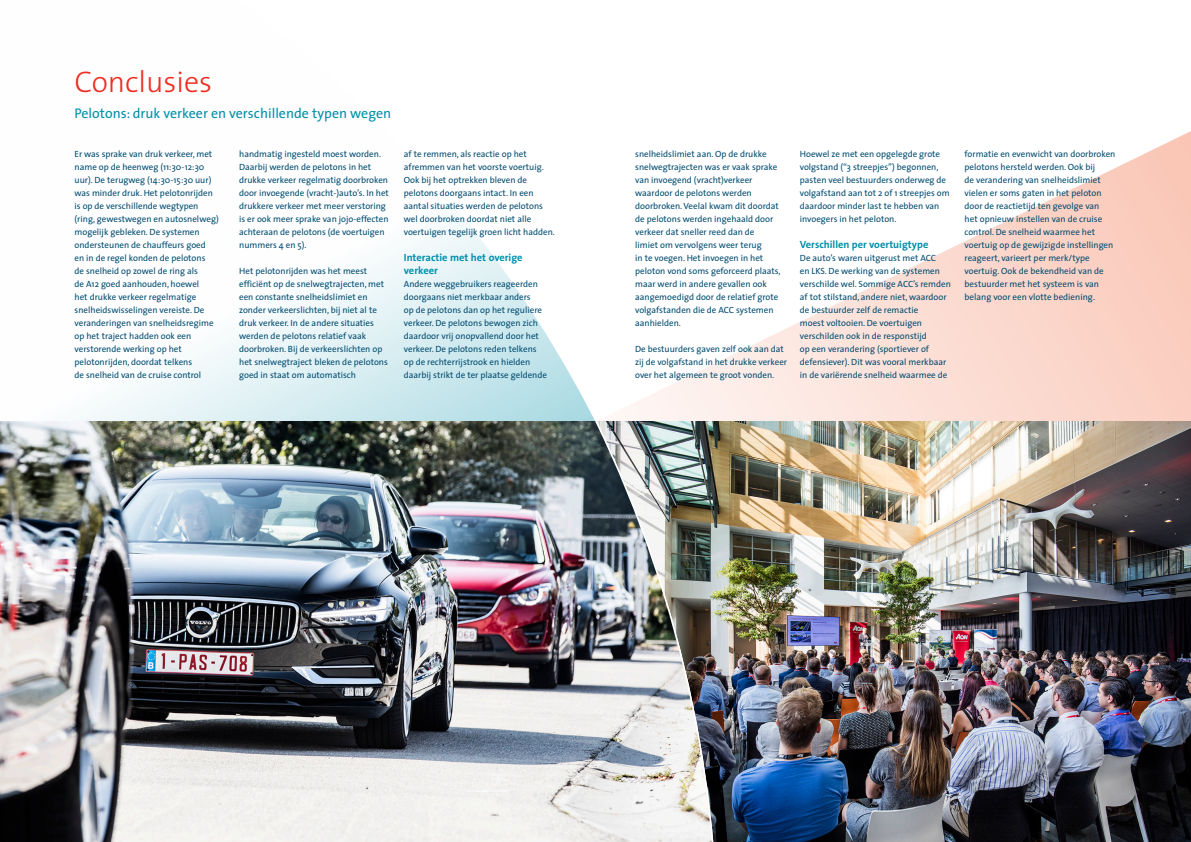
<style>
.page{position:relative;width:1191px;height:842px;background:#fff}
.page>*{position:absolute;margin:0;border:0;box-sizing:border-box;transform-origin:0 0}
.Brochure_Main_Headin{font:300 30px "The Sans";color:#ee2e22}
.Brochure_Body{font:14px "The Sans";color:#0090ab}
.Brochure_Body-2{font:700 10.5px/13px "The Sans";color:#0090ab}
.Brochure_Body-3{font:9px/13px "The Sans";color:#004b70}
</style>
<div class="page">
<svg style="left:723px;top:131px;width:468px;height:290px"></svg>
<img style="left:723px;top:421px;width:468px;height:421px">
<img style="left:0;top:219px;width:723px;height:623px">
<p class="Brochure_Main_Headin" style="left:74px;top:57px;width:139px">Conclusies</p>
<p class="Brochure_Body" style="left:74px;top:101px;width:318px">Pelotons: druk verkeer en verschillende typen wegen</p>
<p class="Brochure_Body-3" style="left:75px;top:147px;width:146px">Er was sprake van druk verkeer, met name op de heenweg (11:30-12:30 uur). De terugweg (14:30-15:30 uur) was minder druk. Het pelotonrijden is op de verschillende wegtypen (ring, gewestwegen en autosnelweg) mogelijk gebleken. De systemen ondersteunen de chauffeurs goed<br>en in de regel konden de pelotons<br>de snelheid op zowel de ring als<br>de A12 goed aanhouden, hoewel<br>het drukke verkeer regelmatige snelheidswisselingen vereiste. De veranderingen van snelheidsregime op het traject hadden ook een verstorende werking op het pelotonrijden, doordat telkens<br>de snelheid van de cruise control</p>
<p class="Brochure_Body-3" style="left:239px;top:147px;width:151px">handmatig ingesteld moest worden.<br>Daarbij werden de pelotons in het drukke verkeer regelmatig doorbroken door invoegende (vracht-)auto’s. In het drukkere verkeer met meer verstoring is er ook meer sprake van jojo-effecten achteraan de pelotons (de voertuigen nummers 4 en 5).</p>
<p class="Brochure_Body-3" style="left:239px;top:264px;width:150px">Het pelotonrijden was het meest efficiënt op de snelwegtrajecten, met een constante snelheidslimiet en zonder verkeerslichten, bij niet al te druk verkeer. In de andere situaties werden de pelotons relatief vaak doorbroken. Bij de verkeerslichten op het snelwegtraject bleken de pelotons goed in staat om automatisch</p>
<p class="Brochure_Body-3" style="left:404px;top:147px;width:153px">af te remmen, als reactie op het afremmen van het voorste voertuig.<br>Ook bij het optrekken bleven de pelotons doorgaans intact. In een aantal situaties werden de pelotons wel doorbroken doordat niet alle voertuigen tegelijk groen licht hadden.</p>
<p class="Brochure_Body-2" style="left:404px;top:250px;width:120px">Interactie met het overige verkeer</p>
<p class="Brochure_Body-3" style="left:404px;top:277px;width:145px">Andere weggebruikers reageerden doorgaans niet merkbaar anders<br>op de pelotons dan op het reguliere verkeer. De pelotons bewogen zich daardoor vrij onopvallend door het verkeer. De pelotons reden telkens op de rechterrijstrook en hielden daarbij strikt de ter plaatse geldende</p>
<p class="Brochure_Body-3" style="left:635px;top:147px;width:147px">snelheidslimiet aan. Op de drukke snelwegtrajecten was er vaak sprake van invoegend (vracht)verkeer waardoor de pelotons werden doorbroken. Veelal kwam dit doordat de pelotons werden ingehaald door verkeer dat sneller reed dan de<br>limiet om vervolgens weer terug<br>in te voegen. Het invoegen in het peloton vond soms geforceerd plaats, maar werd in andere gevallen ook aangemoedigd door de relatief grote volgafstanden die de ACC systemen aanhielden.</p>
<p class="Brochure_Body-3" style="left:635px;top:342px;width:153px">De bestuurders gaven zelf ook aan dat zij de volgafstand in het drukke verkeer over het algemeen te groot vonden.</p>
<p class="Brochure_Body-3" style="left:800px;top:147px;width:151px">Hoewel ze met een opgelegde grote volgstand (“3 streepjes”) begonnen, pasten veel bestuurders onderweg de volgafstand aan tot 2 of 1 streepjes om daardoor minder last te hebben van invoegers in het peloton.</p>
<p class="Brochure_Body-2" style="left:800px;top:237px;width:130px">Verschillen per voertuigtype</p>
<p class="Brochure_Body-3" style="left:800px;top:251px;width:152px">De auto’s waren uitgerust met ACC<br>en LKS. De werking van de systemen verschilde wel. Sommige ACC’s remden af tot stilstand, andere niet, waardoor de bestuurder zelf de remactie<br>moest voltooien. De voertuigen verschilden ook in de responstijd<br>op een verandering (sportiever of defensiever). Dit was vooral merkbaar in de variërende snelheid waarmee de</p>
<p class="Brochure_Body-3" style="left:964px;top:147px;width:152px">formatie en evenwicht van doorbroken pelotons hersteld werden. Ook bij<br>de verandering van snelheidslimiet vielen er soms gaten in het peloton door de reactietijd ten gevolge van<br>het opnieuw instellen van de cruise control. De snelheid waarmee het voertuig op de gewijzigde instellingen reageert, varieert per merk/type voertuig. Ook de bekendheid van de bestuurder met het systeem is van belang voor een vlotte bediening.</p>
</div>
